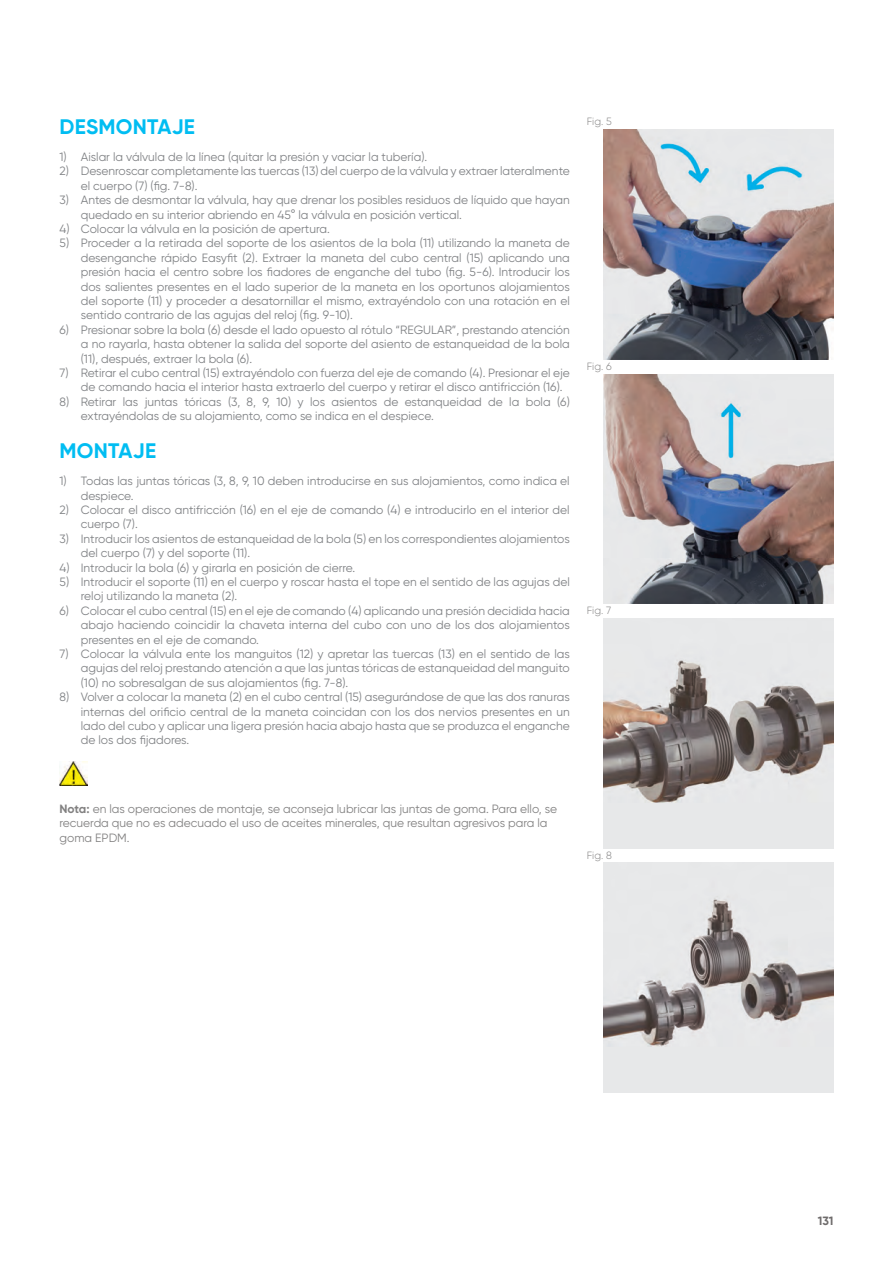
<style>
.page{position:relative;width:893px;height:1263px;background:#fff}
.page>*{position:absolute;margin:0;border:0;box-sizing:border-box;transform-origin:0 0}
.C-9-2-1-Sottotitolo{font:700 21px "Gilroy";letter-spacing:.01em;color:#01bdf2}
.C-9-2-2-Sottotitolo{font:700 21px "Gilroy";letter-spacing:.01em;color:#01bdf2}
.t1{font:12px/14.4px "Gilroy";color:#808285}
.C-9-2-2-1-Warning{font:12px/14.4px "Gilroy";color:#828181}
.t2{font:700 12px "Gilroy";color:#6e6b6b}
.C-9-2-Img_didascalia{font:300 10.5px "Gilroy";color:#828181}
.s1{font-weight:700}
</style>
<div class="page">
<img style="left:60px;top:761px;width:28px;height:25px">
<img style="left:604px;top:130px;width:229px;height:229px">
<img style="left:604px;top:374px;width:229px;height:230px">
<img style="left:604px;top:618px;width:229px;height:230px">
<img style="left:604px;top:863px;width:229px;height:229px">
<p class="C-9-2-1-Sottotitolo" style="left:60px;top:113px;width:137px">DESMONTAJE</p>
<p class="t1" style="left:60px;top:149px;width:369px">1) Aislar la válvula de la línea (quitar la presión y vaciar la tubería).</p>
<p class="t1" style="left:81px;top:164px;width:490px;text-indent:-21px">2) Desenroscar completamente las tuercas (13) del cuerpo de la válvula y extraer lateralmente el cuerpo (7) (fig. 7-8).</p>
<p class="t1" style="left:81px;top:193px;width:490px;text-indent:-21px">3) Antes de desmontar la válvula, hay que drenar los posibles residuos de líquido que hayan quedado en su interior abriendo en 45° la válvula en posición vertical.</p>
<p class="t1" style="left:60px;top:221px;width:272px">4) Colocar la válvula en la posición de apertura.</p>
<p class="t1" style="left:81px;top:236px;width:491px;text-align:justify;text-indent:-21px">5) Proceder a la retirada del soporte de los asientos de la bola (11) utilizando la maneta de desenganche rápido Easyfit (2). Extraer la maneta del cubo central (15) aplicando una presión hacia el centro sobre los fiadores de enganche del tubo (fig. 5-6). Introducir los dos salientes presentes en el lado superior de la maneta en los oportunos alojamientos del soporte (11) y proceder a desatornillar el mismo, extrayéndolo con una rotación en el sentido contrario de las agujas del reloj (fig. 9-10).</p>
<p class="t1" style="left:81px;top:322px;width:491px;text-align:justify;text-indent:-21px">6) Presionar sobre la bola (6) desde el lado opuesto al rótulo “REGULAR”, prestando atención a no rayarla, hasta obtener la salida del soporte del asiento de estanqueidad de la bola (11), después, extraer la bola (6).</p>
<p class="t1" style="left:81px;top:365px;width:491px;text-indent:-21px">7) Retirar el cubo central (15) extrayéndolo con fuerza del eje de comando (4). Presionar el eje de comando hacia el interior hasta extraerlo del cuerpo y retirar el disco antifricción (16).</p>
<p class="t1" style="left:81px;top:394px;width:491px;text-indent:-21px">8) Retirar las juntas tóricas (3, 8, 9, 10) y los asientos de estanqueidad de la bola (6) extrayéndolas de su alojamiento, como se indica en el despiece.</p>
<p class="C-9-2-2-Sottotitolo" style="left:60px;top:438px;width:98px">MONTAJE</p>
<p class="t1" style="left:81px;top:474px;width:490px;text-indent:-21px">1) Todas las juntas tóricas (3, 8, 9, 10 deben introducirse en sus alojamientos, como indica el despiece.</p>
<p class="t1" style="left:81px;top:502px;width:490px;text-indent:-21px">2) Colocar el disco antifricción (16) en el eje de comando (4) e introducirlo en el interior del cuerpo (7).</p>
<p class="t1" style="left:81px;top:531px;width:490px;text-indent:-21px">3) Introducir los asientos de estanqueidad de la bola (5) en los correspondientes alojamientos del cuerpo (7) y del soporte (11).</p>
<p class="t1" style="left:60px;top:560px;width:297px">4) Introducir la bola (6) y girarla en posición de cierre.</p>
<p class="t1" style="left:81px;top:574px;width:490px;text-indent:-21px">5) Introducir el soporte (11) en el cuerpo y roscar hasta el tope en el sentido de las agujas del reloj utilizando la maneta (2).</p>
<p class="t1" style="left:81px;top:603px;width:491px;text-align:justify;text-indent:-21px">6) Colocar el cubo central (15) en el eje de comando (4) aplicando una presión decidida hacia abajo haciendo coincidir la chaveta interna del cubo con uno de los dos alojamientos presentes en el eje de comando.</p>
<p class="t1" style="left:81px;top:646px;width:491px;text-align:justify;text-indent:-21px">7) Colocar la válvula ente los manguitos (12) y apretar las tuercas (13) en el sentido de las agujas del reloj prestando atención a que las juntas tóricas de estanqueidad del manguito (10) no sobresalgan de sus alojamientos (fig. 7-8).</p>
<p class="t1" style="left:81px;top:690px;width:491px;text-align:justify;text-indent:-21px">8) Volver a colocar la maneta (2) en el cubo central (15) asegurándose de que las dos ranuras internas del orificio central de la maneta coincidan con los dos nervios presentes en un lado del cubo y aplicar una ligera presión hacia abajo hasta que se produzca el enganche de los dos fijadores.</p>
<p class="C-9-2-Img_didascalia" style="left:587px;top:115px;width:27px">Fig. 5</p>
<p class="C-9-2-Img_didascalia" style="left:587px;top:360px;width:27px">Fig. 6</p>
<p class="C-9-2-Img_didascalia" style="left:587px;top:604px;width:26px">Fig. 7</p>
<p class="C-9-2-2-1-Warning" style="left:60px;top:801px;width:499px"><span class="s1">Nota:</span> en las operaciones de montaje, se aconseja lubricar las juntas de goma. Para ello, se recuerda que no es adecuado el uso de aceites minerales, que resultan agresivos para la goma EPDM.</p>
<p class="C-9-2-Img_didascalia" style="left:587px;top:848px;width:27px">Fig. 8</p>
<p class="t2" style="left:818px;top:1213px;width:17px">131</p>
</div>
